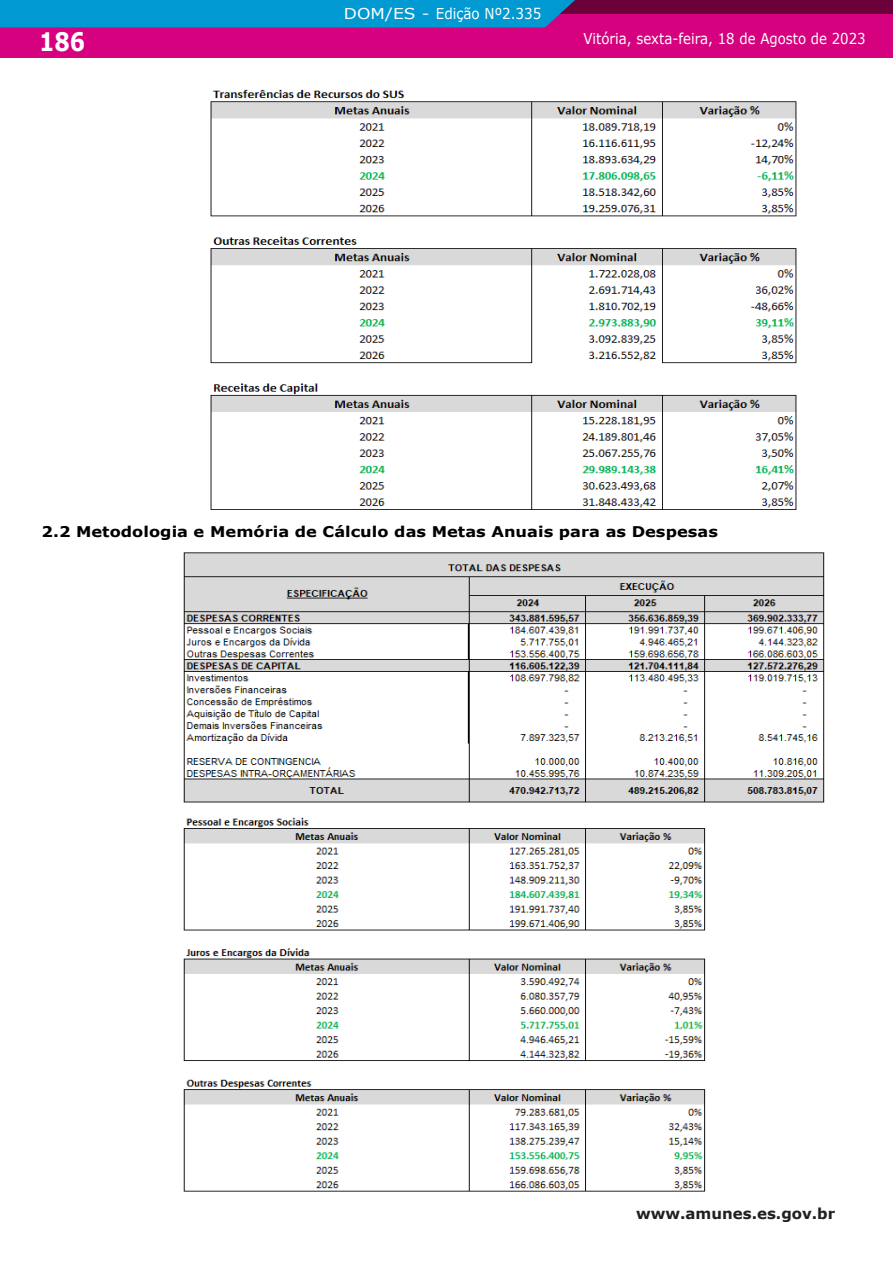
<style>
.page{position:relative;width:893px;height:1263px;background:#fff}
.page>*{position:absolute;margin:0;border:0;box-sizing:border-box;transform-origin:0 0}
.t1{font:700 25.5px "Verdana";color:#fff;scale:.85 1}
.t2{font:15px "Verdana";color:#fff;scale:.89 1}
.t3{font:15px "Verdana";color:#fff;scale:1.14 1}
.t4{font:700 15px "Verdana";color:#231f20}
.t5{font:700 14.7px "Verdana";color:#000;scale:1.1 1}
</style>
<div class="page">
<div style="left:0;top:0;width:893px;height:57px;background:#d6017f"></div>
<div style="left:0;top:0;width:893px;height:14px;background:#6c003b"></div>
<div style="left:0;top:0;width:575px;height:27px;background:#0099d1"></div>
<img style="left:210px;top:89px;width:587px;height:421px">
<img style="left:183px;top:552px;width:642px;height:640px">
<h1 class="t1" style="left:39px;top:30px;width:56px">186</h1>
<p class="t3" style="left:344px;top:7px;width:175px">DOM/ES - Edição Nº2.335</p>
<p class="t2" style="left:583px;top:32px;width:319px">Vitória, sexta-feira, 18 de Agosto de 2023</p>
<p class="t5" style="left:42px;top:521px;width:616px">2.2 Metodologia e Memória de Cálculo das Metas Anuais para as Despesas</p>
<p class="t4" style="left:636px;top:1208px;width:201px">www.amunes.es.gov.br</p>
</div>
